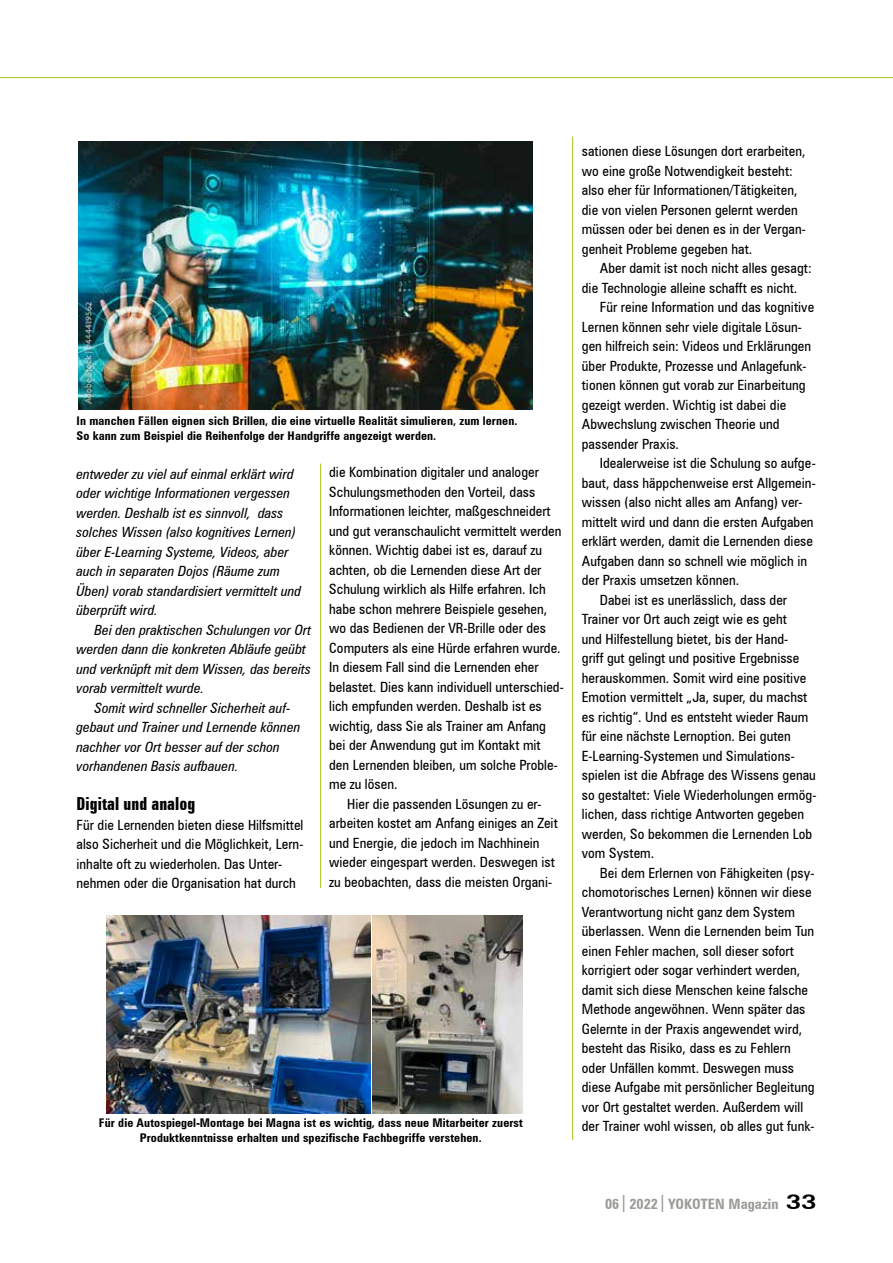
<style>
.page{position:relative;width:893px;height:1263px;background:#fff}
.page>*{position:absolute;margin:0;border:0;box-sizing:border-box;transform-origin:0 0}
.t1{font:700 extra-condensed 18px "Zurich BT";letter-spacing:.005em;color:#000}
.t2{font:700 condensed 14.25px "Zurich BT";letter-spacing:.005em;color:#9a9b97}
.t3{font:condensed 14.1px/19.5px "Zurich BT";letter-spacing:.005em;color:#000}
.t4{font:italic condensed 14.1px/19.5px "Zurich BT";letter-spacing:.005em;color:#000}
.t5{font:700 condensed 12px/15px "Zurich BT";letter-spacing:.01em;color:#000}
.s1{font-weight:400;font-size:17.1px}
.s2{font-stretch:expanded;font-size:20.25px;color:#000}
</style>
<div class="page">
<hr style="left:572px;top:137px;width:1px;height:1003px;background:#a2c617">
<hr style="left:320px;top:464px;width:1px;height:424px;background:#a2c617">
<hr style="left:0;top:77px;width:893px;height:1px;background:#a2c617">
<img style="left:79px;top:141px;width:453px;height:269px">
<img style="left:106px;top:915px;width:416px;height:199px">
<p class="t5" style="left:77px;top:413px;width:442px">In manchen Fällen eignen sich Brillen, die eine virtuelle Realität simulieren, zum lernen.<br>So kann zum Beispiel die Reihenfolge der Handgriffe angezeigt werden.</p>
<p class="t4" style="left:77px;top:464px;width:226px">entweder zu viel auf einmal erklärt wird oder wichtige Informationen vergessen werden. Deshalb ist es sinnvoll, dass solches Wissen (also kognitives Lernen) über E-Learning Systeme, Videos, aber auch in separaten Dojos (Räume zum Üben) vorab standardisiert vermittelt und überprüft wird.</p>
<p class="t4" style="left:77px;top:620px;width:236px;text-indent:18px">Bei den praktischen Schulungen vor Ort werden dann die konkreten Abläufe geübt und verknüpft mit dem Wissen, das bereits vorab vermittelt wurde.</p>
<p class="t4" style="left:77px;top:698px;width:225px;text-indent:18px">Somit wird schneller Sicherheit auf&shy;gebaut und Trainer und Lernende können nachher vor Ort besser auf der schon vorhandenen Basis aufbauen.</p>
<p class="t1" style="left:77px;top:793px;width:120px">Digital und analog</p>
<p class="t3" style="left:77px;top:815px;width:228px">Für die Lernenden bieten diese Hilfsmittel also Sicherheit und die Möglichkeit, Lern&shy;inhalte oft zu wiederholen. Das Unter&shy;nehmen oder die Organisation hat durch</p>
<p class="t3" style="left:329px;top:462px;width:211px">die Kombination digitaler und analoger</p>
<p class="t3" style="left:329px;top:482px;width:208px">Schulungsmethoden den Vorteil, dass</p>
<p class="t3" style="left:329px;top:501px;width:223px">Informationen leichter, maßgeschneidert</p>
<p class="t3" style="left:329px;top:521px;width:234px">und gut veranschaulicht vermittelt werden</p>
<p class="t3" style="left:329px;top:540px;width:214px">können. Wichtig dabei ist es, darauf zu</p>
<p class="t3" style="left:329px;top:560px;width:214px">achten, ob die Lernenden diese Art der</p>
<p class="t3" style="left:329px;top:579px;width:218px">Schulung wirklich als Hilfe erfahren. Ich</p>
<p class="t3" style="left:329px;top:599px;width:220px">habe schon mehrere Beispiele gesehen,</p>
<p class="t3" style="left:329px;top:618px;width:218px">wo das Bedienen der VR-Brille oder des</p>
<p class="t3" style="left:329px;top:638px;width:233px">Computers als eine Hürde erfahren wurde.</p>
<p class="t3" style="left:329px;top:657px;width:211px">In diesem Fall sind die Lernenden eher</p>
<p class="t3" style="left:329px;top:677px;width:236px">belastet. Dies kann individuell unterschied-</p>
<p class="t3" style="left:329px;top:696px;width:214px">lich empfunden werden. Deshalb ist es</p>
<p class="t3" style="left:329px;top:716px;width:218px">wichtig, dass Sie als Trainer am Anfang</p>
<p class="t3" style="left:329px;top:735px;width:213px">bei der Anwendung gut im Kontakt mit</p>
<p class="t3" style="left:329px;top:755px;width:230px">den Lernenden bleiben, um solche Proble-</p>
<p class="t3" style="left:329px;top:774px;width:70px">me zu lösen.</p>
<p class="t3" style="left:347px;top:794px;width:196px">Hier die passenden Lösungen zu er-</p>
<p class="t3" style="left:329px;top:813px;width:230px">arbeiten kostet am Anfang einiges an Zeit</p>
<p class="t3" style="left:329px;top:833px;width:212px">und Energie, die jedoch im Nachhinein</p>
<p class="t3" style="left:329px;top:852px;width:227px">wieder eingespart werden. Deswegen ist</p>
<p class="t3" style="left:329px;top:872px;width:224px">zu beobachten, dass die meisten Organi-</p>
<p class="t5" style="left:99px;top:1115px;width:426px;text-align:center">Für die Autospiegel-Montage bei Magna ist es wichtig, dass neue Mitarbeiter zuerst<br>Produktkenntnisse erhalten und spezifische Fachbegriffe verstehen.</p>
<p class="t3" style="left:582px;top:141px;width:226px">sationen diese Lösungen dort erarbeiten, wo eine große Notwendigkeit besteht: also eher für Informationen/Tätigkeiten, die von vielen Personen gelernt werden müssen oder bei denen es in der Vergan&shy;genheit Probleme gegeben hat.</p>
<p class="t3" style="left:582px;top:258px;width:231px;text-indent:18px">Aber damit ist noch nicht alles gesagt: die Technologie alleine schafft es nicht.</p>
<p class="t3" style="left:582px;top:297px;width:234px;text-indent:18px">Für reine Information und das kognitive Lernen können sehr viele digitale Lösun&shy;gen hilfreich sein: Videos und Erklärungen über Produkte, Prozesse und Anlagefunk&shy;tionen können gut vorab zur Einarbeitung gezeigt werden. Wichtig ist dabei die Abwechslung zwischen Theorie und passender Praxis.</p>
<p class="t3" style="left:600px;top:453px;width:217px">Idealerweise ist die Schulung so aufge-</p>
<p class="t3" style="left:582px;top:473px;width:235px">baut, dass häppchenweise erst Allgemein-</p>
<p class="t3" style="left:582px;top:492px;width:222px">wissen (also nicht alles am Anfang) ver-</p>
<p class="t3" style="left:582px;top:512px;width:233px">mittelt wird und dann die ersten Aufgaben</p>
<p class="t3" style="left:582px;top:531px;width:233px">erklärt werden, damit die Lernenden diese</p>
<p class="t3" style="left:582px;top:551px;width:227px">Aufgaben dann so schnell wie möglich in</p>
<p class="t3" style="left:582px;top:570px;width:159px">der Praxis umsetzen können.</p>
<p class="t3" style="left:600px;top:590px;width:189px">Dabei ist es unerlässlich, dass der</p>
<p class="t3" style="left:582px;top:609px;width:207px">Trainer vor Ort auch zeigt wie es geht</p>
<p class="t3" style="left:582px;top:629px;width:208px">und Hilfestellung bietet, bis der Hand-</p>
<p class="t3" style="left:582px;top:648px;width:219px">griff gut gelingt und positive Ergebnisse</p>
<p class="t3" style="left:582px;top:668px;width:226px">herauskommen. Somit wird eine positive</p>
<p class="t3" style="left:582px;top:687px;width:227px">Emotion vermittelt „Ja, super, du machst</p>
<p class="t3" style="left:582px;top:707px;width:228px">es richtig“. Und es entsteht wieder Raum</p>
<p class="t3" style="left:582px;top:726px;width:210px">für eine nächste Lernoption. Bei guten</p>
<p class="t3" style="left:582px;top:746px;width:215px">E-Learning-Systemen und Simulations-</p>
<p class="t3" style="left:582px;top:765px;width:236px">spielen ist die Abfrage des Wissens genau</p>
<p class="t3" style="left:582px;top:785px;width:236px">so gestaltet: Viele Wiederholungen ermög-</p>
<p class="t3" style="left:582px;top:804px;width:224px">lichen, dass richtige Antworten gegeben</p>
<p class="t3" style="left:582px;top:824px;width:232px">werden, So bekommen die Lernenden Lob</p>
<p class="t3" style="left:582px;top:843px;width:74px">vom System.</p>
<p class="t3" style="left:600px;top:863px;width:216px">Bei dem Erlernen von Fähigkeiten (psy-</p>
<p class="t3" style="left:582px;top:882px;width:231px">chomotorisches Lernen) können wir diese</p>
<p class="t3" style="left:582px;top:902px;width:215px">Verantwortung nicht ganz dem System</p>
<p class="t3" style="left:582px;top:921px;width:234px">überlassen. Wenn die Lernenden beim Tun</p>
<p class="t3" style="left:582px;top:941px;width:214px">einen Fehler machen, soll dieser sofort</p>
<p class="t3" style="left:582px;top:960px;width:220px">korrigiert oder sogar verhindert werden,</p>
<p class="t3" style="left:582px;top:980px;width:228px">damit sich diese Menschen keine falsche</p>
<p class="t3" style="left:582px;top:999px;width:225px">Methode angewöhnen. Wenn später das</p>
<p class="t3" style="left:582px;top:1019px;width:222px">Gelernte in der Praxis angewendet wird,</p>
<p class="t3" style="left:582px;top:1038px;width:210px">besteht das Risiko, dass es zu Fehlern</p>
<p class="t3" style="left:582px;top:1058px;width:214px">oder Unfällen kommt. Deswegen muss</p>
<p class="t3" style="left:582px;top:1077px;width:234px">diese Aufgabe mit persönlicher Begleitung</p>
<p class="t3" style="left:582px;top:1097px;width:223px">vor Ort gestaltet werden. Außerdem will</p>
<p class="t3" style="left:582px;top:1116px;width:234px">der Trainer wohl wissen, ob alles gut funk-</p>
<p class="t2" style="left:605px;top:1195px;width:213px">06<span class="s1">|</span>2022<span class="s1">|</span>YOKOTEN Magazin <span class="s2">33</span></p>
</div>
